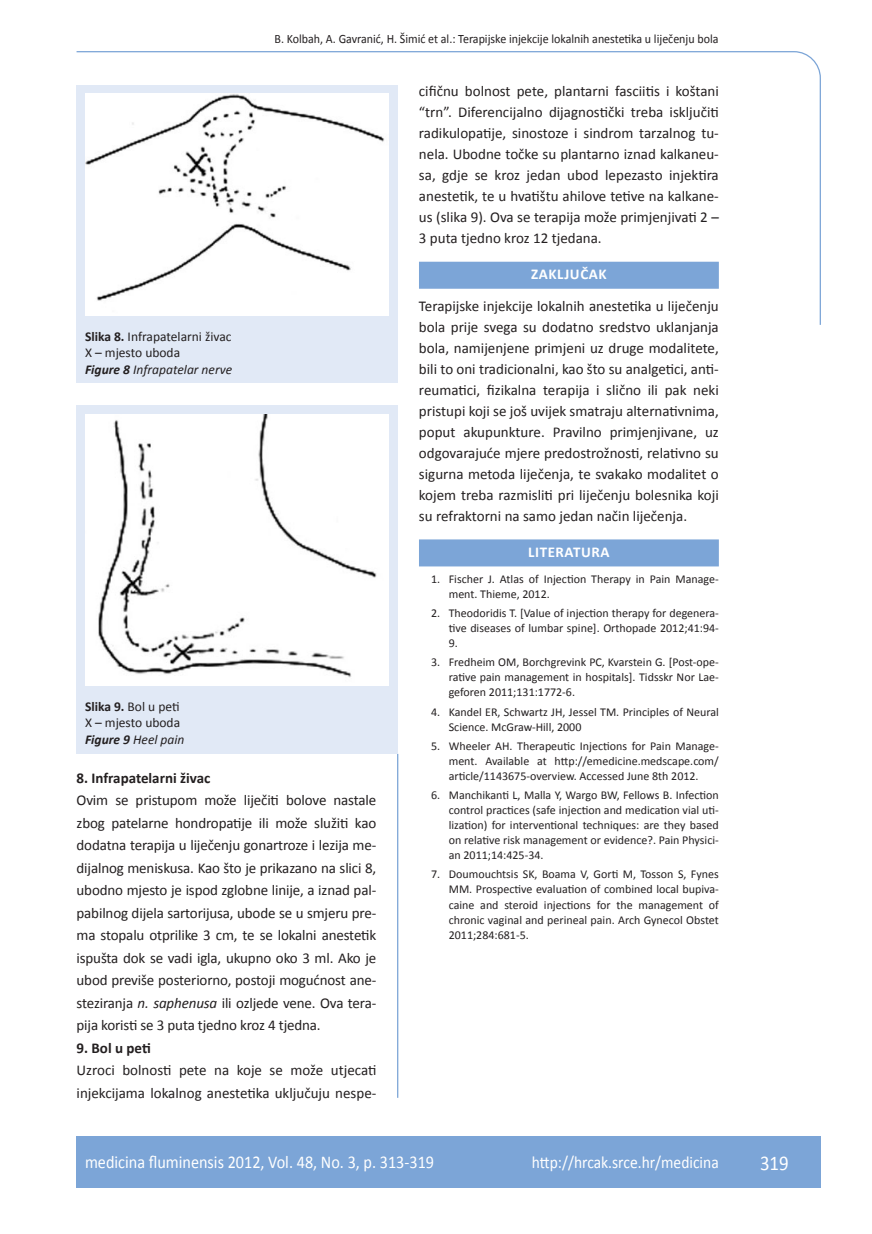
<style>
.page{position:relative;width:872px;height:1234px;background:#fff}
.page>*{position:absolute;margin:0;border:0;box-sizing:border-box;transform-origin:0 0}
.t1{font:21px "Calibri";color:#fff;scale:.9 1}
.t2{font:18px "Calibri";color:#fff;scale:.9 1}
.t3{font:17.25px "Calibri";color:#fff;scale:.9 1}
.osnovni_tekst{font:15px/21px "Calibri";color:#231f20;text-align:justify}
.osnovni_tekst-2{font:700 15px "Calibri";color:#231f20}
.naslov_ruler{font:700 15px "Calibri";letter-spacing:.04em;color:#fff}
.potpis_slika{font:13.5px/16.5px "Calibri";color:#231f20}
.glava{font:12.75px "Calibri";color:#231f20;scale:.94 1}
.literatura{font:12px/15px "Calibri";color:#231f20;text-align:justify}
.s1{font-weight:700}
.s2{font-weight:700;font-style:italic}
.s3{font-style:italic}
</style>
<div class="page">
<svg style="left:76px;top:51px;width:745px;height:275px"></svg>
<hr style="left:397px;top:753px;width:1px;height:344px;background:#7ca5d7">
<div style="left:77px;top:1135px;width:744px;height:51px;background:#7ca5d7"></div>
<div style="left:77px;top:85px;width:321px;height:298px;background:#e1e9f6"></div>
<div style="left:85px;top:94px;width:303px;height:221px;background:#fff"></div>
<div style="left:77px;top:405px;width:321px;height:348px;background:#e1e9f6"></div>
<img style="left:85px;top:414px;width:303px;height:271px">
<div style="left:419px;top:262px;width:300px;height:27px;background:#7ca5d7"></div>
<div style="left:419px;top:539px;width:300px;height:27px;background:#7ca5d7"></div>
<p class="glava" style="left:274px;top:30px;width:474px">B. Kolbah, A. Gavranić, H. Šimić et al.: Terapijske injekcije lokalnih anestetika u liječenju bola</p>
<p class="potpis_slika" style="left:85px;top:327px;width:149px"><span class="s1">Slika 8.</span> Infrapatelarni živac<br>X – mjesto uboda<br><span class="s2">Figure 8</span> <span class="s3">Infrapatelar nerve</span></p>
<p class="potpis_slika" style="left:85px;top:697px;width:101px"><span class="s1">Slika 9.</span> Bol u peti<br>X – mjesto uboda<br><span class="s2">Figure 9</span> <span class="s3">Heel pain</span></p>
<p class="osnovni_tekst-2" style="left:77px;top:768px;width:135px">8. Infrapatelarni živac</p>
<p class="osnovni_tekst" style="left:77px;top:788px;width:301px;line-height:22.5px">Ovim se pristupom može liječiti bolove nastale zbog patelarne hondropatije ili može služiti kao dodatna terapija u liječenju gonartroze i lezija me&shy;dijalnog meniskusa. Kao što je prikazano na slici 8, ubodno mjesto je ispod zglobne linije, a iznad pal&shy;pabilnog dijela sartorijusa, ubode se u smjeru pre&shy;ma stopalu otprilike 3 cm, te se lokalni anestetik ispušta dok se vadi igla, ukupno oko 3 ml. Ako je ubod previše posteriorno, postoji mogućnost ane&shy;steziranja <span class="s3">n. saphenusa</span> ili ozljede vene. Ova tera&shy;pija koristi se 3 puta tjedno kroz 4 tjedna.</p>
<p class="osnovni_tekst-2" style="left:77px;top:1038px;width:76px">9. Bol u peti</p>
<p class="osnovni_tekst" style="left:77px;top:1058px;width:301px;line-height:22.5px">Uzroci bolnosti pete na koje se može utjecati injekcijama lokalnog anestetika uključuju nespe-</p>
<p class="osnovni_tekst" style="left:419px;top:80px;width:301px">cifičnu bolnost pete, plantarni fasciitis i koštani “trn”. Diferencijalno dijagnostički treba isključiti radikulopatije, sinostoze i sindrom tarzalnog tu&shy;nela. Ubodne točke su plantarno iznad kalkaneu&shy;sa, gdje se kroz jedan ubod lepezasto injektira anestetik, te u hvatištu ahilove tetive na kalkane&shy;us (slika 9). Ova se terapija može primjenjivati 2 – 3 puta tjedno kroz 12 tjedana.</p>
<p class="naslov_ruler" style="left:531px;top:265px;width:77px">ZAKLJUČAK</p>
<p class="osnovni_tekst" style="left:419px;top:295px;width:301px">Terapijske injekcije lokalnih anestetika u liječenju bola prije svega su dodatno sredstvo uklanjanja bola, namijenjene primjeni uz druge modalitete, bili to oni tradicionalni, kao što su analgetici, anti&shy;reumatici, fizikalna terapija i slično ili pak neki pristupi koji se još uvijek smatraju alternativnima, poput akupunkture. Pravilno primjenjivane, uz odgovarajuće mjere predostrožnosti, relativno su sigurna metoda liječenja, te svakako modalitet o kojem treba razmisliti pri liječenju bolesnika koji su refraktorni na samo jedan način liječenja.</p>
<p class="naslov_ruler" style="left:528px;top:542px;width:83px">LITERATURA</p>
<p class="literatura" style="left:449px;top:570px;width:271px;text-indent:-18px">1. Fischer J. Atlas of Injection Therapy in Pain Manage&shy;ment. Thieme, 2012.</p>
<p class="literatura" style="left:449px;top:605px;width:272px;text-indent:-18px">2. Theodoridis T. [Value of injection therapy for degenera&shy;tive diseases of lumbar spine]. Orthopade 2012;41:94- 9.</p>
<p class="literatura" style="left:449px;top:654px;width:271px;text-indent:-18px">3. Fredheim OM, Borchgrevink PC, Kvarstein G. [Post-ope&shy;rative pain management in hospitals]. Tidsskr Nor Lae&shy;geforen 2011;131:1772-6.</p>
<p class="literatura" style="left:449px;top:703px;width:271px;text-indent:-18px">4. Kandel ER, Schwartz JH, Jessel TM. Principles of Neural<br>Science. McGraw-Hill, 2000</p>
<p class="literatura" style="left:449px;top:737px;width:271px;text-indent:-18px">5. Wheeler AH. Therapeutic Injections for Pain Manage&shy;ment. Available at http://emedicine.medscape.com/ article/1143675-overview. Accessed June 8th 2012.</p>
<p class="literatura" style="left:449px;top:787px;width:271px;text-indent:-18px">6. Manchikanti L, Malla Y, Wargo BW, Fellows B. Infection control practices (safe injection and medication vial uti&shy;lization) for interventional techniques: are they based on relative risk management or evidence?. Pain Physici&shy;an 2011;14:425-34.</p>
<p class="literatura" style="left:449px;top:866px;width:271px;text-indent:-18px">7. Doumouchtsis SK, Boama V, Gorti M, Tosson S, Fynes MM. Prospective evaluation of combined local bupiva&shy;caine and steroid injections for the management of chronic vaginal and perineal pain. Arch Gynecol Obstet 2011;284:681-5.</p>
<p class="t2" style="left:85px;top:1150px;width:389px">medicina fluminensis 2012, Vol. 48, No. 3, p. 313-319</p>
<p class="t3" style="left:532px;top:1151px;width:209px">http://hrcak.srce.hr/medicina</p>
<p class="t1" style="left:760px;top:1149px;width:33px">319</p>
</div>
